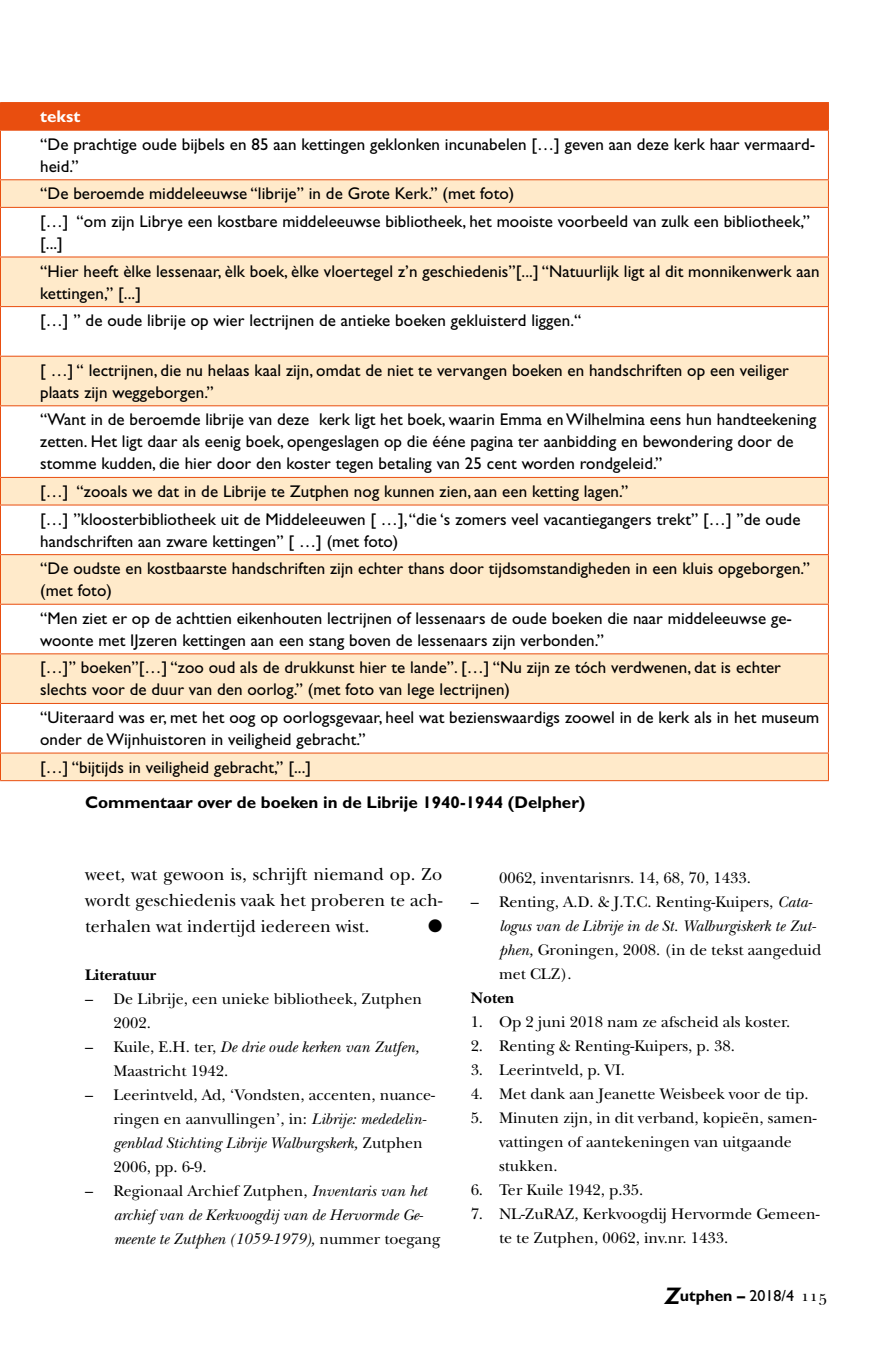
<style>
.page{position:relative;width:896px;height:1361px;background:#fff}
.page>*{position:absolute;margin:0;border:0;box-sizing:border-box;transform-origin:0 0}
.t1{font:18px/26px "New Baskerville Std";letter-spacing:.005em;color:#000;text-align:justify}
.t2{font:18px "Zapf Dingbats";color:#000}
.t3{font:17px/27.6px "Gill Sans Std";letter-spacing:.005em;color:#000}
.t4{font:700 17px "Gill Sans Std";color:#000}
.t5{font:700 17px "Gill Sans Std";letter-spacing:.005em;color:#fff}
.t6{font:16px/24px "New Baskerville Std";color:#000}
.t7{font:italic 16px/24px "New Baskerville Std";color:#000}
.t8{font:700 16px "Gill Sans Std";color:#000}
.t9{font:700 16px "New Baskerville Std";color:#000}
.s1{font-style:italic}
.s2{font-style:normal}
.s3{font-style:italic;font-size:24px}
.s4{font-weight:400}
.s5{font-family:"New Baskerville SC";font-weight:400}
</style>
<div class="page">
<svg style="left:1px;top:180px;width:827px;height:600px"></svg>
<div style="left:0;top:102px;width:829px;height:28px;background:#e94e0f"></div>
<hr style="left:0;top:130px;width:829px;height:1px;background:#e94e0f">
<hr style="left:0;top:131px;width:1px;height:48px;background:#e94e0f">
<hr style="left:828px;top:131px;width:1px;height:48px;background:#e94e0f">
<hr style="left:0;top:179px;width:829px;height:1px;background:#e94e0f">
<svg style="left:828px;top:180px;width:1px;height:27px"></svg>
<svg style="left:0;top:179px;width:1px;height:28px"></svg>
<hr style="left:0;top:207px;width:829px;height:1px;background:#e94e0f">
<hr style="left:0;top:208px;width:1px;height:48px;background:#e94e0f">
<hr style="left:828px;top:208px;width:1px;height:48px;background:#e94e0f">
<hr style="left:0;top:256px;width:829px;height:1px;background:#e94e0f">
<hr style="left:0;top:257px;width:1px;height:49px;background:#e94e0f">
<hr style="left:828px;top:257px;width:1px;height:49px;background:#e94e0f">
<hr style="left:0;top:306px;width:829px;height:1px;background:#e94e0f">
<hr style="left:0;top:307px;width:1px;height:49px;background:#e94e0f">
<hr style="left:828px;top:307px;width:1px;height:49px;background:#e94e0f">
<hr style="left:0;top:356px;width:829px;height:1px;background:#e94e0f">
<hr style="left:0;top:357px;width:1px;height:48px;background:#e94e0f">
<hr style="left:828px;top:357px;width:1px;height:48px;background:#e94e0f">
<hr style="left:0;top:405px;width:829px;height:1px;background:#e94e0f">
<hr style="left:0;top:406px;width:1px;height:71px;background:#e94e0f">
<hr style="left:828px;top:406px;width:1px;height:71px;background:#e94e0f">
<hr style="left:0;top:477px;width:829px;height:1px;background:#e94e0f">
<svg style="left:828px;top:478px;width:1px;height:26px"></svg>
<svg style="left:0;top:477px;width:1px;height:27px"></svg>
<hr style="left:0;top:504px;width:829px;height:1px;background:#e94e0f">
<hr style="left:0;top:505px;width:1px;height:49px;background:#e94e0f">
<hr style="left:828px;top:505px;width:1px;height:49px;background:#e94e0f">
<hr style="left:0;top:554px;width:829px;height:1px;background:#e94e0f">
<hr style="left:0;top:555px;width:1px;height:49px;background:#e94e0f">
<hr style="left:828px;top:555px;width:1px;height:49px;background:#e94e0f">
<hr style="left:0;top:604px;width:829px;height:1px;background:#e94e0f">
<hr style="left:0;top:605px;width:1px;height:48px;background:#e94e0f">
<hr style="left:828px;top:605px;width:1px;height:48px;background:#e94e0f">
<hr style="left:0;top:653px;width:829px;height:1px;background:#e94e0f">
<hr style="left:0;top:654px;width:1px;height:49px;background:#e94e0f">
<hr style="left:828px;top:654px;width:1px;height:49px;background:#e94e0f">
<hr style="left:0;top:703px;width:829px;height:1px;background:#e94e0f">
<hr style="left:0;top:704px;width:1px;height:48px;background:#e94e0f">
<hr style="left:828px;top:704px;width:1px;height:48px;background:#e94e0f">
<hr style="left:0;top:752px;width:829px;height:1px;background:#e94e0f">
<svg style="left:828px;top:753px;width:1px;height:27px"></svg>
<svg style="left:0;top:752px;width:1px;height:28px"></svg>
<hr style="left:0;top:780px;width:829px;height:1px;background:#e94e0f">
<p class="t5" style="left:40px;top:106px;width:42px">tekst</p>
<p class="t3" style="left:40px;top:133px;width:776px;line-height:22px">“De prachtige oude bijbels en 85 aan kettingen geklonken incunabelen […] geven aan deze kerk haar vermaard&shy;heid.”</p>
<p class="t3" style="left:40px;top:180px;width:771px">“De beroemde middeleeuwse “librije” in de Grote Kerk.” (met foto)<br>[…] “om zijn Librye een kostbare middeleeuwse bibliotheek, het mooiste voorbeeld van zulk een bibliotheek,”</p>
<p class="t3" style="left:40px;top:230px;width:781px">[...]<br>“Hier heeft èlke lessenaar, èlk boek, èlke vloertegel z’n geschiedenis”[...] “Natuurlijk ligt al dit monnikenwerk aan</p>
<p class="t3" style="left:40px;top:279px;width:543px">kettingen,” [...]<br>[…] ” de oude librije op wier lectrijnen de antieke boeken gekluisterd liggen.“</p>
<p class="t3" style="left:40px;top:359px;width:750px;line-height:22px">[ …] “ lectrijnen, die nu helaas kaal zijn, omdat de niet te vervangen boeken en handschriften op een veiliger plaats zijn weggeborgen.”</p>
<p class="t3" style="left:40px;top:409px;width:777px;line-height:22px">“Want in de beroemde librije van deze kerk ligt het boek, waarin Emma en Wilhelmina eens hun handteekening zetten. Het ligt daar als eenig boek, opengeslagen op die ééne pagina ter aanbidding en bewondering door de stomme kudden, die hier door den koster tegen betaling van 25 cent worden rondgeleid.”</p>
<p class="t3" style="left:40px;top:477px;width:762px">[…] “zooals we dat in de Librije te Zutphen nog kunnen zien, aan een ketting lagen.”<br>[…] ”kloosterbibliotheek uit de Middeleeuwen [ …], “die ‘s zomers veel vacantiegangers trekt” […] ”de oude</p>
<p class="t3" style="left:40px;top:527px;width:771px">handschriften aan zware kettingen” [ …] (met foto)<br>“De oudste en kostbaarste handschriften zijn echter thans door tijdsomstandigheden in een kluis opgeborgen.”</p>
<p class="t3" style="left:40px;top:577px;width:753px">(met foto)<br>“Men ziet er op de achttien eikenhouten lectrijnen of lessenaars de oude boeken die naar middeleeuwse ge-</p>
<p class="t3" style="left:40px;top:626px;width:742px">woonte met IJzeren kettingen aan een stang boven de lessenaars zijn verbonden.”<br>[…]” boeken”[…] “zoo oud als de drukkunst hier te lande”. […] “Nu zijn ze tóch verdwenen, dat is echter</p>
<p class="t3" style="left:40px;top:676px;width:781px">slechts voor de duur van den oorlog.” (met foto van lege lectrijnen)<br>“Uiteraard was er, met het oog op oorlogsgevaar, heel wat bezienswaardigs zoowel in de kerk als in het museum</p>
<p class="t3" style="left:40px;top:725px;width:327px">onder de Wijnhuistoren in veiligheid gebracht.” […] “bijtijds in veiligheid gebracht,” [...]</p>
<p class="t4" style="left:85px;top:792px;width:502px">Commentaar over de boeken in de Librije 1940-1944 (Delpher)</p>
<p class="t1" style="left:85px;top:861px;width:359px">weet, wat gewoon is, schrijft niemand op. Zo wordt geschiedenis vaak het proberen te ach&shy;terhalen wat indertijd iedereen wist.</p>
<p class="t2" style="left:428px;top:917px;width:16px">●</p>
<p class="t9" style="left:85px;top:965px;width:73px">Literatuur</p>
<p class="t6" style="left:113px;top:987px;width:310px;text-indent:-28px">– De Librije, een unieke bibliotheek, Zutphen<br>2002.</p>
<p class="t6" style="left:113px;top:1035px;width:308px;text-indent:-28px">– Kuile, E.H. ter, <span class="s1">De drie oude kerken van Zutfen,<br></span>Maastricht 1942.</p>
<p class="t6" style="left:113px;top:1083px;width:323px;text-indent:-28px">– Leerintveld, Ad, ‘Vondsten, accenten, nuance&shy;ringen en aanvullingen’, in: <span class="s1">Librije: mededelin&shy;genblad Stichting Librije Walburgskerk,</span> Zutphen 2006, pp. 6-9.</p>
<p class="t7" style="left:113px;top:1179px;width:329px;text-indent:-28px"><span class="s2">– Regionaal Archief Zutphen,</span> Inventaris van het archief van de Kerkvoogdij van de Hervormde Ge&shy;meente te Zutphen (1059-1979), <span class="s2">nummer toegang</span></p>
<p class="t6" style="left:499px;top:865px;width:253px">0062, inventarisnrs. 14, 68, 70, 1433.</p>
<p class="t6" style="left:499px;top:889px;width:324px;text-indent:-28px">– Renting, A.D. &amp; J.T.C. Renting-Kuipers, <span class="s1">Cata&shy;logus van de Librije in de St. Walburgiskerk te Zut&shy;phen,</span> Groningen, 2008. (in de tekst aangeduid met CLZ).</p>
<p class="t9" style="left:471px;top:988px;width:45px">Noten</p>
<p class="t6" style="left:471px;top:1009px;width:321px">1. Op 2 juni 2018 nam ze afscheid als koster.</p>
<p class="t6" style="left:471px;top:1033px;width:266px">2. Renting &amp; Renting-Kuipers, p. 38.</p>
<p class="t6" style="left:471px;top:1057px;width:156px">3. Leerintveld, p. VI.</p>
<p class="t6" style="left:471px;top:1081px;width:339px">4. Met dank aan Jeanette Weisbeek voor de tip.</p>
<p class="t6" style="left:499px;top:1105px;width:319px;text-indent:-28px">5. Minuten zijn, in dit verband, kopieën, samen&shy;vattingen of aantekeningen van uitgaande stukken.</p>
<p class="t6" style="left:471px;top:1177px;width:174px">6. Ter Kuile 1942, p.35.</p>
<p class="t6" style="left:499px;top:1201px;width:322px;text-indent:-28px">7. NL-ZuRAZ, Kerkvoogdij Hervormde Gemeen&shy;te te Zutphen, 0062, inv.nr. 1433.</p>
<p class="t8" style="left:665px;top:1285px;width:164px"><span class="s3">Z</span>utphen – <span class="s4">2018/4</span> <span class="s5">115</span></p>
</div>
